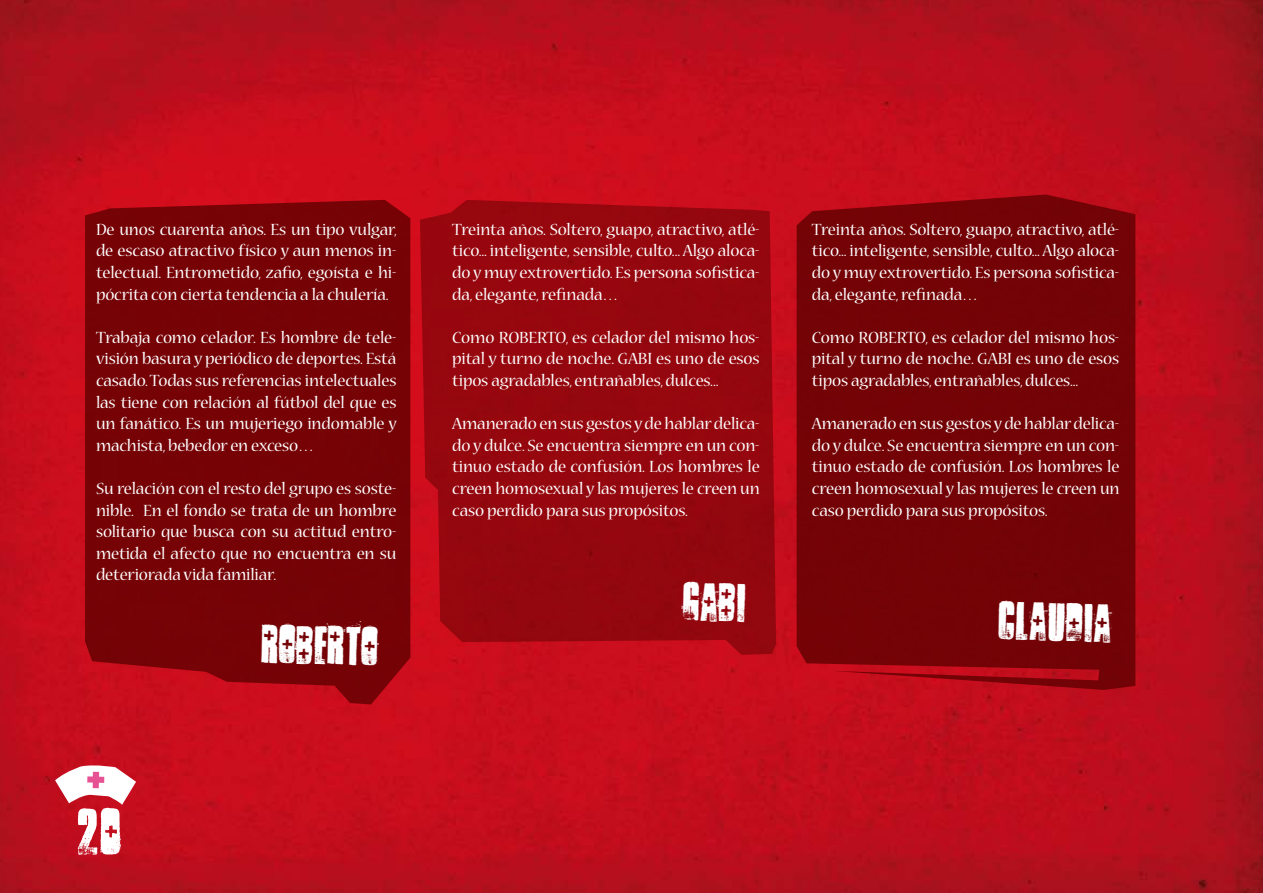
<style>
.page{position:relative;width:1263px;height:893px;background:#fff}
.page>*{position:absolute;margin:0;border:0;box-sizing:border-box;transform-origin:0 0}
.t1{font:54px "ambulanceshotgun";color:#fff}
.t2{font:45px "ambulanceshotgun";color:#fff}
.t3{font:18px/21.6px "Nueva Std";letter-spacing:-.01em;color:#fff;text-align:justify}
</style>
<div class="page">
<img style="left:0;top:0;width:1263px;height:893px">
<div style="left:85px;top:200px;width:325px;height:504px;background:#760306"></div>
<svg style="left:420px;top:200px;width:356px;height:455px;background:#98070f"></svg>
<div style="left:797px;top:195px;width:338px;height:495px;background:#730306"></div>
<svg style="left:55px;top:764px;width:81px;height:41px"></svg>
<p class="t3" style="left:96px;top:219px;width:303px">De unos cuarenta años. Es un tipo vulgar, de escaso atractivo físico y aun menos in&shy;telectual. Entrometido, zafio, egoísta e hi&shy;pócrita con cierta tendencia a la chulería.</p>
<p class="t3" style="left:96px;top:327px;width:302px">Trabaja como celador. Es hombre de tele&shy;visión basura y periódico de deportes. Está casado. Todas sus referencias intelectuales las tiene con relación al fútbol del que es un fanático. Es un mujeriego indomable y machista, bebedor en exceso…</p>
<p class="t3" style="left:96px;top:479px;width:302px">Su relación con el resto del grupo es soste&shy;nible. En el fondo se trata de un hombre solitario que busca con su actitud entro&shy;metida el afecto que no encuentra en su deteriorada vida familiar.</p>
<h2 class="t2" style="left:262px;top:616px;width:118px;rotate:1deg">ROBERTO</h2>
<p class="t3" style="left:452px;top:219px;width:309px">Treinta años. Soltero, guapo, atractivo, atlé&shy;tico... inteligente, sensible, culto... Algo aloca&shy;do y muy extrovertido. Es persona sofistica&shy;da, elegante, refinada…</p>
<p class="t3" style="left:452px;top:327px;width:309px">Como ROBERTO, es celador del mismo hos&shy;pital y turno de noche. GABI es uno de esos tipos agradables, entrañables, dulces...</p>
<p class="t3" style="left:452px;top:414px;width:309px">Amanerado en sus gestos y de hablar delica&shy;do y dulce. Se encuentra siempre en un con&shy;tinuo estado de confusión. Los hombres le creen homosexual y las mujeres le creen un caso perdido para sus propósitos.</p>
<h2 class="t2" style="left:684px;top:574px;width:64px;rotate:1deg">GABI</h2>
<p class="t3" style="left:812px;top:219px;width:309px">Treinta años. Soltero, guapo, atractivo, atlé&shy;tico... inteligente, sensible, culto... Algo aloca&shy;do y muy extrovertido. Es persona sofistica&shy;da, elegante, refinada…</p>
<p class="t3" style="left:812px;top:327px;width:309px">Como ROBERTO, es celador del mismo hos&shy;pital y turno de noche. GABI es uno de esos tipos agradables, entrañables, dulces...</p>
<p class="t3" style="left:812px;top:414px;width:309px">Amanerado en sus gestos y de hablar delica&shy;do y dulce. Se encuentra siempre en un con&shy;tinuo estado de confusión. Los hombres le creen homosexual y las mujeres le creen un caso perdido para sus propósitos.</p>
<h2 class="t2" style="left:999px;top:593px;width:114px;rotate:1deg">Claudia</h2>
<h1 class="t1" style="left:78px;top:799px;width:45px">20</h1>
</div>
